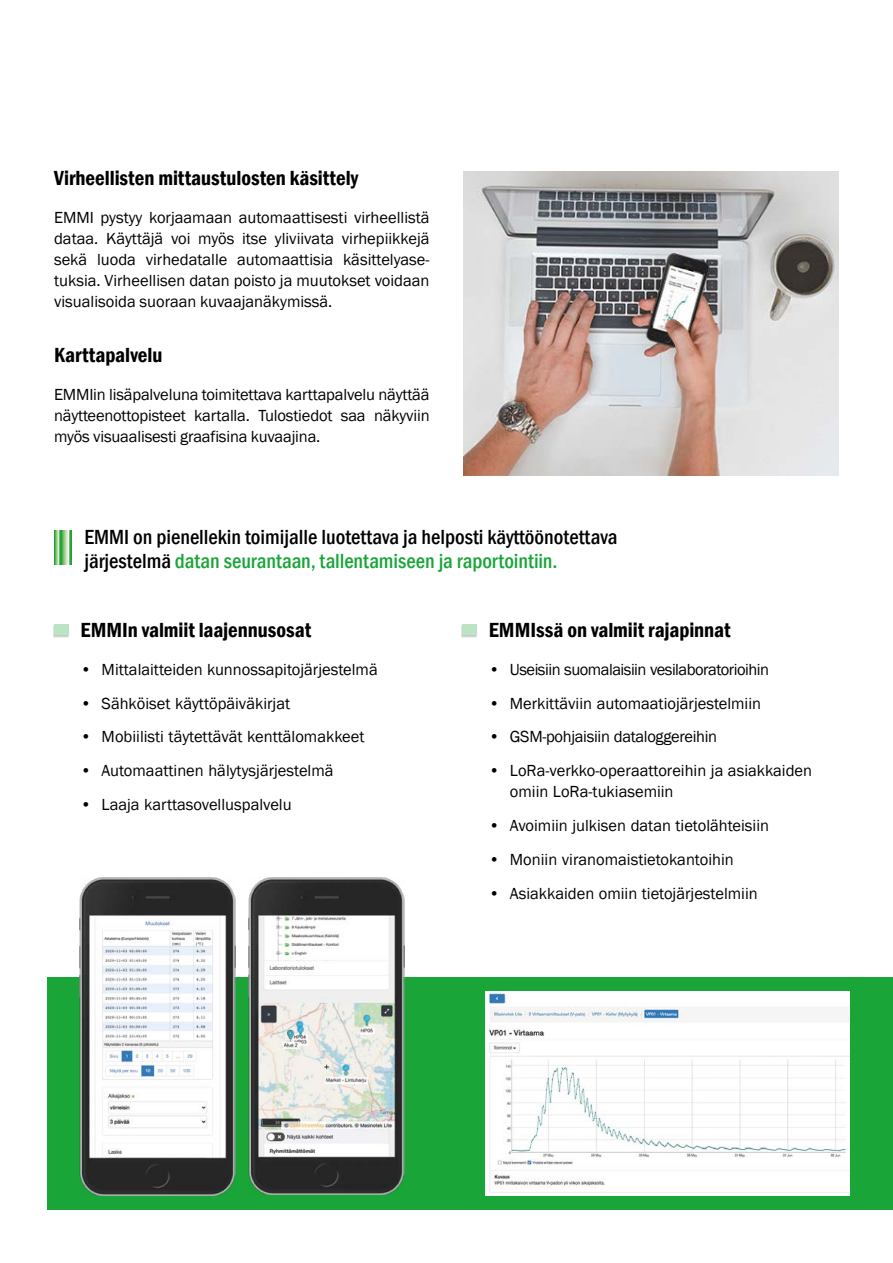
<style>
.page{position:relative;width:893px;height:1263px;background:#fff}
.page>*{position:absolute;margin:0;border:0;box-sizing:border-box;transform-origin:0 0}
.Otsikko_vihreä{font:500 condensed 21px/24px "Franklin Gothic";color:#000}
.otsikko3{font:600 condensed 21px "Franklin Gothic";color:#000}
.leipis{font:16.5px/21px "Franklin Gothic";color:#000;text-align:justify}
.leipis-2{font:16.5px "Franklin Gothic";letter-spacing:-.03em;color:#000}
.leipis-3{font:16.5px "Franklin Gothic";letter-spacing:-.02em;color:#000}
.s1{color:#19a538}
</style>
<div class="page">
<div style="left:47px;top:977px;width:846px;height:233px;background:#19a538"></div>
<img style="left:486px;top:992px;width:363px;height:203px">
<div style="left:53px;top:625px;width:17px;height:13px;background:#000;opacity:.75"></div>
<div style="left:54px;top:625px;width:15px;height:10px;background:#bae4c3"></div>
<div style="left:461px;top:625px;width:17px;height:13px;background:#000;opacity:.75"></div>
<div style="left:462px;top:624px;width:15px;height:11px;background:#bae4c3"></div>
<img style="left:463px;top:171px;width:376px;height:304px">
<img style="left:79px;top:877px;width:157px;height:318px">
<img style="left:248px;top:877px;width:156px;height:318px">
<svg style="left:54px;top:531px;width:17px;height:33px"></svg>
<p class="otsikko3" style="left:54px;top:164px;width:306px">Virheellisten mittaustulosten käsittely</p>
<p class="leipis" style="left:54px;top:207px;width:377px">EMMI pystyy korjaamaan automaattisesti virheellistä dataa. Käyttäjä voi myös itse yliviivata virhepiikkejä sekä luoda virhedatalle automaattisia käsittelyase&shy;tuksia. Virheellisen datan poisto ja muutokset voidaan visualisoida suoraan kuvaajanäkymissä.</p>
<p class="otsikko3" style="left:54px;top:341px;width:110px">Karttapalvelu</p>
<p class="leipis" style="left:54px;top:384px;width:377px">EMMIin lisäpalveluna toimitettava karttapalvelu näyttää näytteenottopisteet kartalla. Tulostiedot saa näkyviin myös visuaalisesti graafisina kuvaajina.</p>
<p class="Otsikko_vihreä" style="left:84px;top:524px;width:534px">EMMI on pienellekin toimijalle luotettava ja helposti käyttöönotettava järjestelmä <span class="s1">datan seurantaan, tallentamiseen ja raportointiin.</span></p>
<p class="otsikko3" style="left:80px;top:616px;width:232px">EMMIn valmiit laajennusosat</p>
<p class="leipis" style="left:80px;top:659px;width:299px">• Mittalaitteiden kunnossapitojärjestelmä</p>
<p class="leipis" style="left:80px;top:693px;width:211px">• Sähköiset käyttöpäiväkirjat</p>
<p class="leipis" style="left:80px;top:727px;width:286px">• Mobiilisti täytettävät kenttälomakkeet</p>
<p class="leipis" style="left:80px;top:761px;width:255px">• Automaattinen hälytysjärjestelmä</p>
<p class="leipis" style="left:80px;top:794px;width:213px">• Laaja karttasovelluspalvelu</p>
<p class="otsikko3" style="left:489px;top:616px;width:243px">EMMIssä on valmiit rajapinnat</p>
<p class="leipis-2" style="left:489px;top:659px;width:282px">• Useisiin suomalaisiin vesilaboratorioihin</p>
<p class="leipis" style="left:489px;top:693px;width:274px">• Merkittäviin automaatiojärjestelmiin</p>
<p class="leipis-3" style="left:489px;top:727px;width:230px">• GSM-pohjaisiin dataloggereihin</p>
<p class="leipis" style="left:510px;top:761px;width:304px;text-indent:-21px">• LoRa-verkko-operaattoreihin ja asiakkaiden omiin LoRa-tukiasemiin</p>
<p class="leipis" style="left:489px;top:815px;width:282px">• Avoimiin julkisen datan tietolähteisiin</p>
<p class="leipis" style="left:489px;top:849px;width:247px">• Moniin viranomaistietokantoihin</p>
<p class="leipis" style="left:489px;top:883px;width:271px">• Asiakkaiden omiin tietojärjestelmiin</p>
</div>
